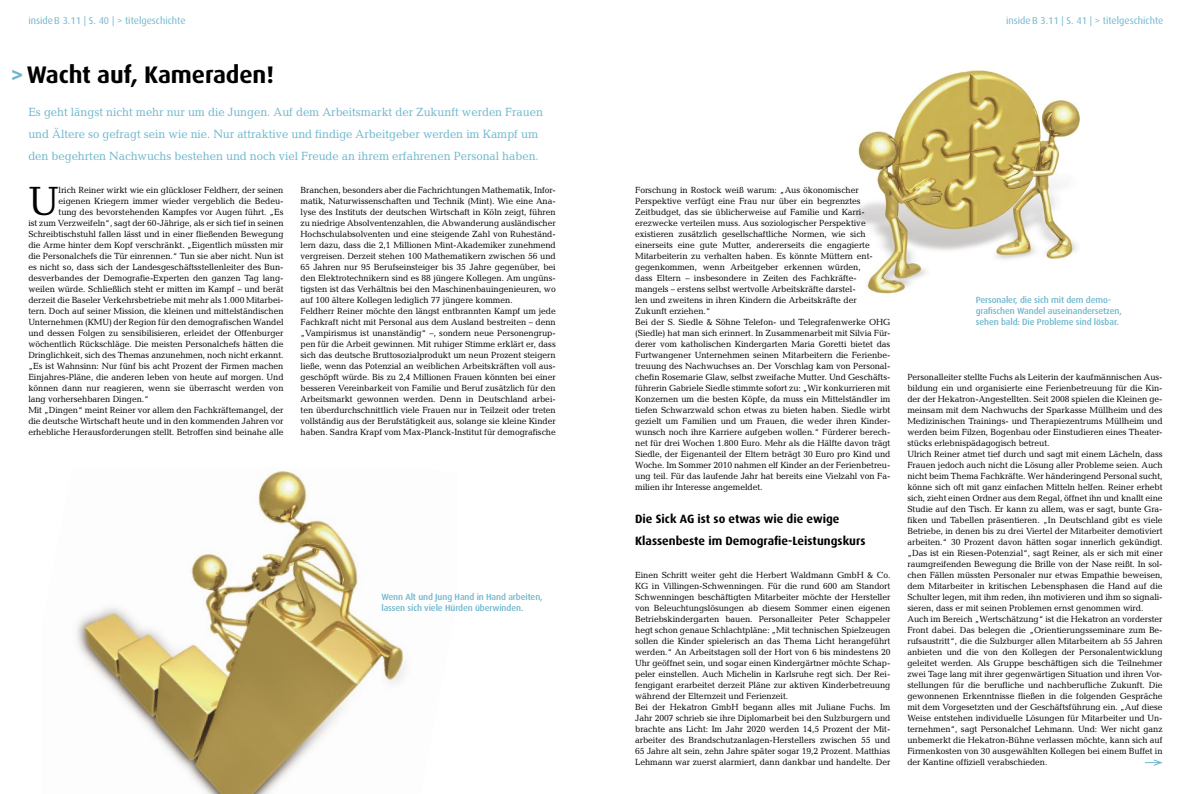
<style>
.page{position:relative;width:1191px;height:794px;background:#fff}
.page>*{position:absolute;margin:0;border:0;box-sizing:border-box;transform-origin:0 0}
.einfachText{font:41.3px "Candida Std";color:#000;scale:.95 1}
.HL_48pt{font:700 24px "Dax Pro";letter-spacing:-.005em;color:#000}
.Vorspann{font:12px/22px "Candida Std";letter-spacing:-.005em;color:#6eb6cd;scale:.95 1}
.t1{font:700 12px/22px "Dax Pro";color:#000}
._00__kolumnenkopf{font:10px "Dax Pro";color:#6eb6cd}
.einfachText-2{font:9px/11px "Candida Std";letter-spacing:-.01em;color:#000;text-align:justify;scale:.95 1}
.BU_cyan{font:500 9px/11px "Dax Pro";letter-spacing:-.01em;color:#6eb6cd}
.s1{color:#6eb6cd}
</style>
<div class="page">
<img style="left:853px;top:70px;width:228px;height:224px">
<svg style="left:1145px;top:759px;width:18px;height:7px"></svg>
<img style="left:76px;top:470px;width:330px;height:324px">
<p class="_00__kolumnenkopf" style="left:28px;top:14px;width:159px">inside B 3.11 | S. 40 | &gt; titelgeschichte</p>
<p class="_00__kolumnenkopf" style="left:1006px;top:14px;width:159px">inside B 3.11 | S. 41 | &gt; titelgeschichte</p>
<p class="HL_48pt" style="left:10px;top:59px;width:265px"><span class="s1">&gt;</span>Wacht auf, Kameraden!</p>
<p class="Vorspann" style="left:28px;top:101px;width:543px">Es geht längst nicht mehr nur um die Jungen. Auf dem Arbeitsmarkt der Zukunft werden Frauen und Ältere so gefragt sein wie nie. Nur attraktive und findige Arbeitgeber werden im Kampf um den begehrten Nachwuchs bestehen und noch viel Freude an ihrem erfahrenen Personal haben.</p>
<p class="einfachText" style="left:28px;top:177px;width:34px">U</p>
<p class="einfachText-2" style="left:59px;top:184px;width:238px">lrich Reiner wirkt wie ein glückloser Feldherr, der seinen</p>
<p class="einfachText-2" style="left:300px;top:184px;width:270px">Branchen, besonders aber die Fachrichtungen Mathematik, Infor&shy;matik, Naturwissenschaften und Technik (Mint). Wie eine Ana&shy;lyse des Instituts der deutschen Wirtschaft in Köln zeigt, führen zu niedrige Absolventenzahlen, die Abwanderung ausländischer Hochschulabsolventen und eine steigende Zahl von Ruheständ&shy;lern dazu, dass die 2,1 Millionen Mint-Akademiker zunehmend vergreisen. Derzeit stehen 100 Mathematikern zwischen 56 und 65 Jahren nur 95 Berufseinsteiger bis 35 Jahre gegenüber, bei den Elektrotechnikern sind es 88 jüngere Kollegen. Am ungüns&shy;tigsten ist das Verhältnis bei den Maschinenbauingenieuren, wo auf 100 ältere Kollegen lediglich 77 jüngere kommen.</p>
<p class="einfachText-2" style="left:300px;top:305px;width:270px">Feldherr Reiner möchte den längst entbrannten Kampf um jede Fachkraft nicht mit Personal aus dem Ausland bestreiten – denn „Vampirismus ist unanständig“ –, sondern neue Personengrup&shy;pen für die Arbeit gewinnen. Mit ruhiger Stimme erklärt er, dass sich das deutsche Bruttosozialprodukt um neun Prozent steigern ließe, wenn das Potenzial an weiblichen Arbeitskräften voll aus&shy;geschöpft würde. Bis zu 2,4 Millionen Frauen könnten bei einer besseren Vereinbarkeit von Familie und Beruf zusätzlich für den Arbeitsmarkt gewonnen werden. Denn in Deutschland arbei&shy;ten überdurchschnittlich viele Frauen nur in Teilzeit oder treten vollständig aus der Berufstätigkeit aus, solange sie kleine Kinder haben. Sandra Krapf vom Max-Planck-Institut für demografische</p>
<p class="einfachText-2" style="left:635px;top:184px;width:252px;text-align:left">Forschung in Rostock weiß warum: „Aus ökonomischer Perspektive verfügt eine Frau nur über ein begrenztes Zeitbudget, das sie üblicherweise auf Familie und Karri&shy;erezwecke verteilen muss. Aus soziologischer Perspektive existieren zusätzlich gesellschaftliche Normen, wie sich einerseits eine gute Mutter, andererseits die engagierte Mitarbeiterin zu verhalten haben. Es könnte Müttern ent&shy;gegenkommen, wenn Arbeitgeber erkennen würden, dass Eltern – insbesondere in Zeiten des Fachkräfte&shy;mangels – erstens selbst wertvolle Arbeitskräfte darstel-<br>len und zweitens in ihren Kindern die Arbeitskräfte der Zukunft erziehen.“</p>
<p class="einfachText-2" style="left:635px;top:316px;width:270px">Bei der S. Siedle &amp; Söhne Telefon- und Telegrafenwerke OHG (Siedle) hat man sich erinnert. In Zusammenarbeit mit Silvia Für&shy;derer vom katholischen Kindergarten Maria Goretti bietet das Furtwangener Unternehmen seinen Mitarbeitern die Ferienbe&shy;treuung des Nachwuchses an. Der Vorschlag kam von Personal&shy;chefin Rosemarie Glaw, selbst zweifache Mutter. Und Geschäfts&shy;führerin Gabriele Siedle stimmte sofort zu: „Wir konkurrieren mit Konzernen um die besten Köpfe, da muss ein Mittelständler im tiefen Schwarzwald schon etwas zu bieten haben. Siedle wirbt gezielt um Familien und um Frauen, die weder ihren Kinder&shy;wunsch noch ihre Karriere aufgeben wollen.“ Fürderer berech&shy;net für drei Wochen 1.800 Euro. Mehr als die Hälfte davon trägt Siedle, der Eigenanteil der Eltern beträgt 30 Euro pro Kind und Woche. Im Sommer 2010 nahmen elf Kinder an der Ferienbetreu&shy;ung teil. Für das laufende Jahr hat bereits eine Vielzahl von Fa&shy;milien ihr Interesse angemeldet.</p>
<p class="einfachText-2" style="left:59px;top:195px;width:238px">eigenen Kriegern immer wieder vergeblich die Bedeu-</p>
<p class="einfachText-2" style="left:59px;top:206px;width:238px">tung des bevorstehenden Kampfes vor Augen führt. „Es</p>
<p class="einfachText-2" style="left:28px;top:217px;width:270px">ist zum Verzweifeln“, sagt der 60-Jährige, als er sich tief in seinen</p>
<p class="einfachText-2" style="left:28px;top:228px;width:270px">Schreibtischstuhl fallen lässt und in einer fließenden Bewegung</p>
<p class="einfachText-2" style="left:28px;top:239px;width:270px">die Arme hinter dem Kopf verschränkt. „Eigentlich müssten mir</p>
<p class="einfachText-2" style="left:28px;top:250px;width:270px">die Personalchefs die Tür einrennen.“ Tun sie aber nicht. Nun ist</p>
<p class="einfachText-2" style="left:28px;top:261px;width:270px">es nicht so, dass sich der Landesgeschäftsstellenleiter des Bun-</p>
<p class="einfachText-2" style="left:28px;top:272px;width:270px">desverbandes der Demografie-Experten den ganzen Tag lang-</p>
<p class="einfachText-2" style="left:28px;top:283px;width:270px">weilen würde. Schließlich steht er mitten im Kampf – und berät</p>
<p class="einfachText-2" style="left:28px;top:294px;width:270px">derzeit die Baseler Verkehrsbetriebe mit mehr als 1.000 Mitarbei-</p>
<p class="einfachText-2" style="left:28px;top:305px;width:270px">tern. Doch auf seiner Mission, die kleinen und mittelständischen</p>
<p class="einfachText-2" style="left:28px;top:316px;width:270px">Unternehmen (KMU) der Region für den demografischen Wandel</p>
<p class="einfachText-2" style="left:28px;top:327px;width:270px">und dessen Folgen zu sensibilisieren, erleidet der Offenburger</p>
<p class="einfachText-2" style="left:28px;top:338px;width:270px">wöchentlich Rückschläge. Die meisten Personalchefs hätten die</p>
<p class="einfachText-2" style="left:28px;top:349px;width:270px">Dringlichkeit, sich des Themas anzunehmen, noch nicht erkannt.</p>
<p class="einfachText-2" style="left:28px;top:360px;width:270px">„Es ist Wahnsinn: Nur fünf bis acht Prozent der Firmen machen</p>
<p class="einfachText-2" style="left:28px;top:371px;width:270px">Einjahres-Pläne, die anderen leben von heute auf morgen. Und</p>
<p class="einfachText-2" style="left:28px;top:382px;width:270px">können dann nur reagieren, wenn sie überrascht werden von</p>
<p class="einfachText-2" style="left:28px;top:393px;width:128px">lang vorhersehbaren Dingen.“</p>
<p class="einfachText-2" style="left:28px;top:404px;width:270px">Mit „Dingen“ meint Reiner vor allem den Fachkräftemangel, der die deutsche Wirtschaft heute und in den kommenden Jahren vor erhebliche Herausforderungen stellt. Betroffen sind beinahe alle</p>
<p class="BU_cyan" style="left:975px;top:294px;width:148px">Personaler, die sich mit dem demo&shy;grafischen Wandel auseinandersetzen, sehen bald: Die Probleme sind lösbar.</p>
<p class="einfachText-2" style="left:907px;top:371px;width:270px">Personalleiter stellte Fuchs als Leiterin der kaufmännischen Aus&shy;bildung ein und organisierte eine Ferienbetreuung für die Kin&shy;der der Hekatron-Angestellten. Seit 2008 spielen die Kleinen ge&shy;meinsam mit dem Nachwuchs der Sparkasse Müllheim und des Medizinischen Trainings- und Therapiezentrums Müllheim und werden beim Filzen, Bogenbau oder Einstudieren eines Theater&shy;stücks erlebnispädagogisch betreut.</p>
<p class="einfachText-2" style="left:907px;top:448px;width:270px">Ulrich Reiner atmet tief durch und sagt mit einem Lächeln, dass Frauen jedoch auch nicht die Lösung aller Probleme seien. Auch nicht beim Thema Fachkräfte. Wer händeringend Personal sucht, könne sich oft mit ganz einfachen Mitteln helfen. Reiner erhebt sich, zieht einen Ordner aus dem Regal, öffnet ihn und knallt eine Studie auf den Tisch. Er kann zu allem, was er sagt, bunte Gra&shy;fiken und Tabellen präsentieren. „In Deutschland gibt es viele Betriebe, in denen bis zu drei Viertel der Mitarbeiter demotiviert arbeiten.“ 30 Prozent davon hätten sogar innerlich gekündigt. „Das ist ein Riesen-Potenzial“, sagt Reiner, als er sich mit einer raumgreifenden Bewegung die Brille von der Nase reißt. In sol&shy;chen Fällen müssten Personaler nur etwas Empathie beweisen, dem Mitarbeiter in kritischen Lebensphasen die Hand auf die Schulter legen, mit ihm reden, ihn motivieren und ihm so signali&shy;sieren, dass er mit seinen Problemen ernst genommen wird.</p>
<p class="einfachText-2" style="left:907px;top:613px;width:270px">Auch im Bereich „Wertschätzung“ ist die Hekatron an vorderster Front dabei. Das belegen die „Orientierungsseminare zum Be&shy;rufsaustritt“, die die Sulzburger allen Mitarbeitern ab 55 Jahren anbieten und die von den Kollegen der Personalentwicklung geleitet werden. Als Gruppe beschäftigen sich die Teilnehmer zwei Tage lang mit ihrer gegenwärtigen Situation und ihren Vor&shy;stellungen für die berufliche und nachberufliche Zukunft. Die gewonnenen Erkenntnisse fließen in die folgenden Gespräche mit dem Vorgesetzten und der Geschäftsführung ein. „Auf diese Weise entstehen individuelle Lösungen für Mitarbeiter und Un&shy;ternehmen“, sagt Personalchef Lehmann. Und: Wer nicht ganz unbemerkt die Hekatron-Bühne verlassen möchte, kann sich auf Firmenkosten von 30 ausgewählten Kollegen bei einem Buffet in der Kantine offiziell verabschieden.</p>
<p class="t1" style="left:635px;top:507px;width:232px">Die Sick AG ist so etwas wie die ewige<br>Klassenbeste im Demografie-Leistungskurs</p>
<p class="einfachText-2" style="left:635px;top:569px;width:270px">Einen Schritt weiter geht die Herbert Waldmann GmbH &amp; Co.<br>KG in Villingen-Schwenningen. Für die rund 600 am Standort Schwenningen beschäftigten Mitarbeiter möchte der Hersteller von Beleuchtungslösungen ab diesem Sommer einen eigenen Betriebskindergarten bauen. Personalleiter Peter Schappeler hegt schon genaue Schlachtpläne: „Mit technischen Spielzeugen sollen die Kinder spielerisch an das Thema Licht herangeführt werden.“ An Arbeitstagen soll der Hort von 6 bis mindestens 20<br>Uhr geöffnet sein, und sogar einen Kindergärtner möchte Schap&shy;peler einstellen. Auch Michelin in Karlsruhe regt sich. Der Rei&shy;fengigant erarbeitet derzeit Pläne zur aktiven Kinderbetreuung während der Elternzeit und Ferienzeit.</p>
<p class="einfachText-2" style="left:635px;top:701px;width:270px">Bei der Hekatron GmbH begann alles mit Juliane Fuchs. Im Jahr 2007 schrieb sie ihre Diplomarbeit bei den Sulzburgern und brachte ans Licht: Im Jahr 2020 werden 14,5 Prozent der Mit&shy;arbeiter des Brandschutzanlagen-Herstellers zwischen 55 und 65 Jahre alt sein, zehn Jahre später sogar 19,2 Prozent. Matthias Lehmann war zuerst alarmiert, dann dankbar und handelte. Der</p>
<p class="BU_cyan" style="left:381px;top:591px;width:163px">Wenn Alt und Jung Hand in Hand arbeiten, lassen sich viele Hürden überwinden.</p>
</div>
